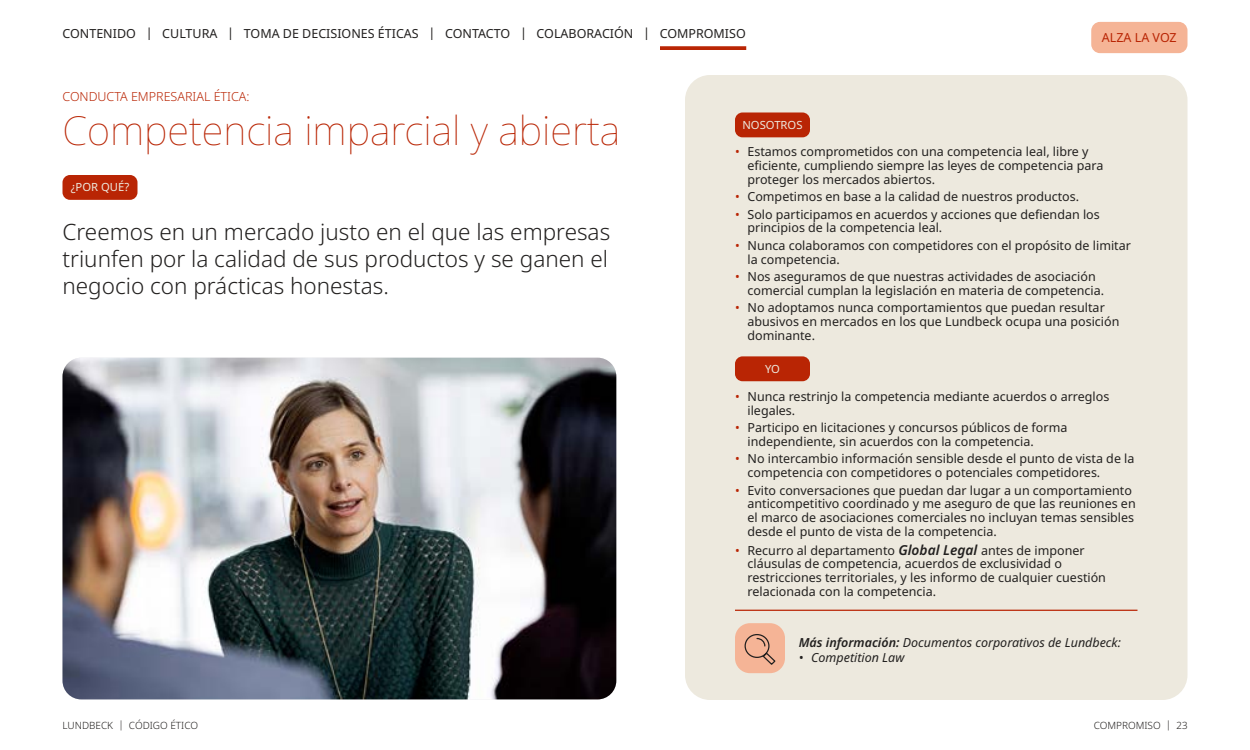
<style>
.page{position:relative;width:1250px;height:750px;background:#fff}
.page>*{position:absolute;margin:0;border:0;box-sizing:border-box;transform-origin:0 0}
.t1{font:100 40px "Noto Sans";color:#b92504}
.t2{font:300 22.5px/27px "Noto Sans";color:#22201f;text-align:justify}
.t3{font:12.5px/13.8px "Noto Sans";color:#22201f}
.t4{font:italic 12.5px "Noto Sans";color:#22201f}
.t5{font:300 12.5px "Noto Sans";color:#b92504}
.t6{font:12.5px "Noto Sans";color:#b92504}
.t7{font:11.25px "Noto Sans";color:#ede9de}
.t8{font:300 10px "Noto Sans";color:#22201f}
.s1{color:#b92504}
.s2{font-weight:600;font-style:italic;font-size:13.75px}
.s3{font-weight:600}
</style>
<div class="page">
<div style="left:1091px;top:22px;width:97px;height:31px;background:#f5b496;border-radius:9px"></div>
<svg style="left:660px;top:46px;width:86px;height:4px"></svg>
<div style="left:685px;top:75px;width:503px;height:625px;background:#ede9de;border-radius:25px"></div>
<div style="left:62px;top:175px;width:76px;height:25px;background:#b92504;border-radius:8px"></div>
<div style="left:735px;top:112px;width:75px;height:25px;background:#b92504;border-radius:8px"></div>
<hr style="left:735px;top:610px;width:403px;height:1px;background:#b92504">
<div style="left:735px;top:623px;width:50px;height:50px;background:#f5b496;border-radius:15px"></div>
<svg style="left:744px;top:634px;width:32px;height:31px"></svg>
<div style="left:735px;top:356px;width:75px;height:25px;background:#b92504;border-radius:8px"></div>
<img style="left:62px;top:358px;width:554px;height:341px">
<p class="t3" style="left:146px;top:27px;width:602px">| CULTURA | TOMA DE DECISIONES ÉTICAS | CONTACTO | COLABORACIÓN | COMPROMISO</p>
<p class="t3" style="left:63px;top:27px;width:75px">CONTENIDO</p>
<p class="t6" style="left:1102px;top:30px;width:76px">ALZA LA VOZ</p>
<p class="t5" style="left:62px;top:89px;width:189px">CONDUCTA EMPRESARIAL ÉTICA:</p>
<h1 class="t1" style="left:62px;top:102px;width:559px">Competencia imparcial y abierta</h1>
<p class="t7" style="left:71px;top:181px;width:60px">¿POR QUÉ?</p>
<h2 class="t2" style="left:62px;top:219px;width:549px">Creemos en un mercado justo en el que las empresas triunfen por la calidad de sus productos y se ganen el negocio con prácticas honestas.</h2>
<p class="t8" style="left:62px;top:720px;width:137px">LUNDBECK | CÓDIGO ÉTICO</p>
<p class="t7" style="left:742px;top:118px;width:62px">NOSOTROS</p>
<p class="t3" style="left:748px;top:145px;width:357px;text-indent:-12px"><span class="s1">•</span> Estamos comprometidos con una competencia leal, libre y eficiente, cumpliendo siempre las leyes de competencia para proteger los mercados abiertos.</p>
<p class="t3" style="left:735px;top:190px;width:346px"><span class="s1">•</span> Competimos en base a la calidad de nuestros productos.</p>
<p class="t3" style="left:748px;top:207px;width:354px;text-indent:-12px"><span class="s1">•</span> Solo participamos en acuerdos y acciones que defiendan los principios de la competencia leal.</p>
<p class="t3" style="left:748px;top:239px;width:385px;text-indent:-12px"><span class="s1">•</span> Nunca colaboramos con competidores con el propósito de limitar la competencia.</p>
<p class="t3" style="left:748px;top:270px;width:358px;text-indent:-12px"><span class="s1">•</span> Nos aseguramos de que nuestras actividades de asociación comercial cumplan la legislación en materia de competencia.</p>
<p class="t3" style="left:748px;top:301px;width:373px;text-indent:-12px"><span class="s1">•</span> No adoptamos nunca comportamientos que puedan resultar abusivos en mercados en los que Lundbeck ocupa una posición dominante.</p>
<p class="t7" style="left:765px;top:362px;width:16px">YO</p>
<p class="t3" style="left:748px;top:390px;width:363px;text-indent:-12px"><span class="s1">•</span> Nunca restrinjo la competencia mediante acuerdos o arreglos ilegales.</p>
<p class="t3" style="left:748px;top:421px;width:321px;text-indent:-12px"><span class="s1">•</span> Participo en licitaciones y concursos públicos de forma independiente, sin acuerdos con la competencia.</p>
<p class="t3" style="left:748px;top:452px;width:389px;text-indent:-12px"><span class="s1">•</span> No intercambio información sensible desde el punto de vista de la competencia con competidores o potenciales competidores.</p>
<p class="t3" style="left:748px;top:483px;width:390px;text-indent:-12px"><span class="s1">•</span> Evito conversaciones que puedan dar lugar a un comportamiento anticompetitivo coordinado y me aseguro de que las reuniones en el marco de asociaciones comerciales no incluyan temas sensibles desde el punto de vista de la competencia.</p>
<p class="t3" style="left:748px;top:543px;width:360px;text-indent:-13px"><span class="s1">•</span> Recurro al departamento <span class="s2">Global Legal</span> antes de imponer cláusulas de competencia, acuerdos de exclusividad o restricciones territoriales, y les informo de cualquier cuestión relacionada con la competencia.</p>
<p class="t4" style="left:799px;top:636px;width:324px"><span class="s3">Más información:</span> Documentos corporativos de Lundbeck:</p>
<p class="t4" style="left:799px;top:651px;width:107px">• Competition Law</p>
<p class="t8" style="left:1094px;top:720px;width:95px">COMPROMISO | 23</p>
</div>
